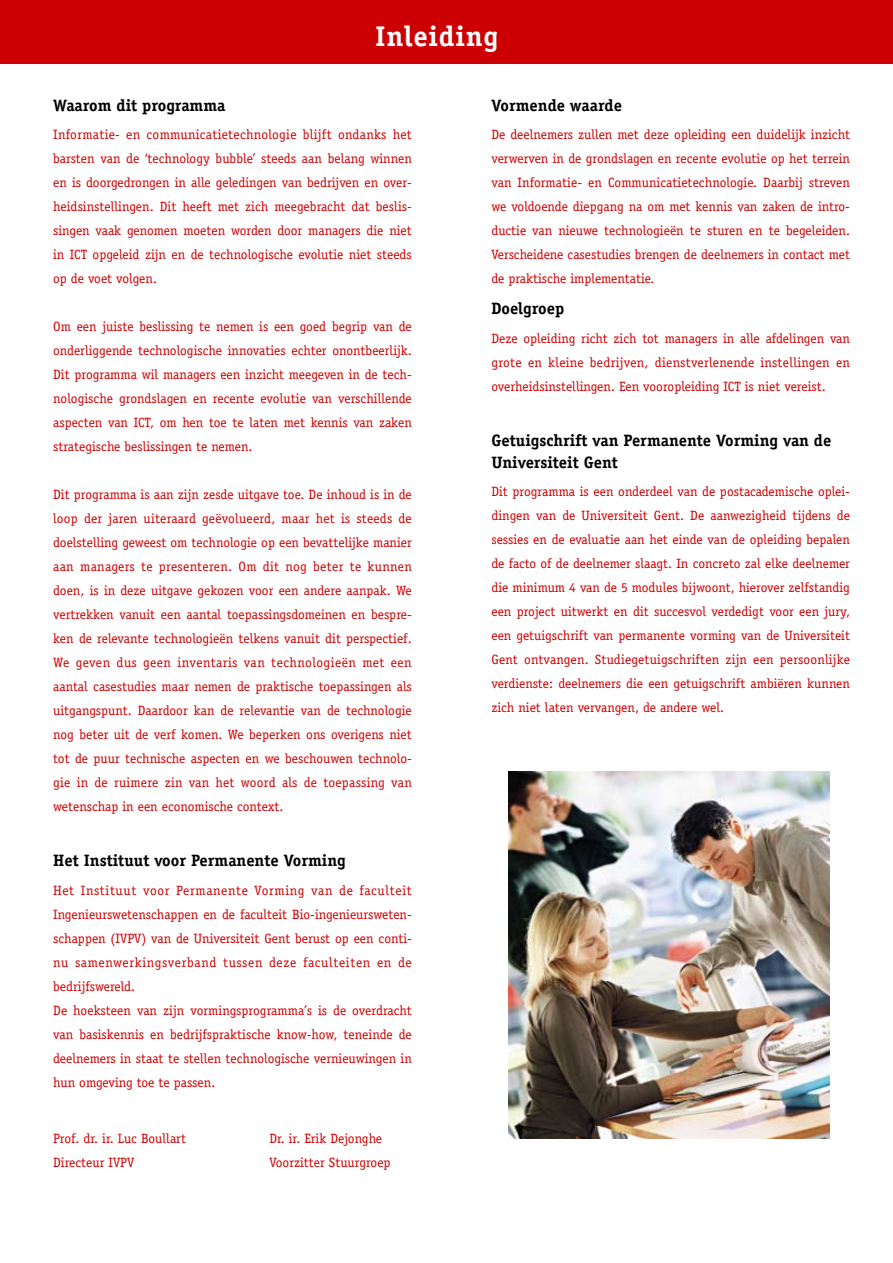
<style>
.page{position:relative;width:893px;height:1263px;background:#fff}
.page>*{position:absolute;margin:0;border:0;box-sizing:border-box;transform-origin:0 0}
.t1{font:700 28.5px "Officina Serif";letter-spacing:.03em;color:#fff}
.t2{font:700 16.5px/22.5px "Officina Serif";color:#000}
.t3{font:13.5px/24px "Officina Serif";color:#cc0003;text-align:justify}
</style>
<div class="page">
<div style="left:0;top:0;width:892px;height:64px;background:#cc0003"></div>
<img style="left:508px;top:771px;width:321px;height:368px">
<h1 class="t1" style="left:375px;top:26px;width:124px">Inleiding</h1>
<p class="t2" style="left:53px;top:96px;width:174px">Waarom dit programma</p>
<p class="t3" style="left:53px;top:124px;width:360px">Informatie- en communicatietechnologie blijft ondanks het barsten van de ‘technology bubble’ steeds aan belang winnen en is doorgedrongen in alle geledingen van bedrijven en over&shy;heidsinstellingen. Dit heeft met zich meegebracht dat beslis&shy;singen vaak genomen moeten worden door managers die niet in ICT opgeleid zijn en de technologische evolutie niet steeds op de voet volgen.</p>
<p class="t3" style="left:53px;top:316px;width:360px">Om een juiste beslissing te nemen is een goed begrip van de onderliggende technologische innovaties echter onontbeerlijk.<br>Dit programma wil managers een inzicht meegeven in de tech&shy;nologische grondslagen en recente evolutie van verschillende aspecten van ICT, om hen toe te laten met kennis van zaken strategische beslissingen te nemen.</p>
<p class="t3" style="left:53px;top:484px;width:360px">Dit programma is aan zijn zesde uitgave toe. De inhoud is in de loop der jaren uiteraard geëvolueerd, maar het is steeds de doelstelling geweest om technologie op een bevattelijke manier aan managers te presenteren. Om dit nog beter te kunnen doen, is in deze uitgave gekozen voor een andere aanpak. We vertrekken vanuit een aantal toepassingsdomeinen en bespre&shy;ken de relevante technologieën telkens vanuit dit perspectief.<br>We geven dus geen inventaris van technologieën met een aantal casestudies maar nemen de praktische toepassingen als uitgangspunt. Daardoor kan de relevantie van de technologie nog beter uit de verf komen. We beperken ons overigens niet tot de puur technische aspecten en we beschouwen technolo&shy;gie in de ruimere zin van het woord als de toepassing van wetenschap in een economische context.</p>
<p class="t2" style="left:53px;top:851px;width:294px">Het Instituut voor Permanente Vorming</p>
<p class="t3" style="left:53px;top:879px;width:360px;text-align:left">Het Instituut voor Permanente Vorming van de faculteit Ingenieurswetenschappen en de faculteit Bio-ingenieursweten&shy;schappen (IVPV) van de Universiteit Gent berust op een conti&shy;nu samenwerkingsverband tussen deze faculteiten en de bedrijfswereld.<br>De hoeksteen van zijn vormingsprogramma’s is de overdracht van basiskennis en bedrijfspraktische know-how, teneinde de deelnemers in staat te stellen technologische vernieuwingen in hun omgeving toe te passen.</p>
<p class="t3" style="left:53px;top:1128px;width:134px">Prof. dr. ir. Luc Boullart</p>
<p class="t3" style="left:269px;top:1128px;width:114px">Dr. ir. Erik Dejonghe</p>
<p class="t3" style="left:53px;top:1152px;width:82px">Directeur IVPV</p>
<p class="t3" style="left:269px;top:1152px;width:123px">Voorzitter Stuurgroep</p>
<p class="t2" style="left:491px;top:96px;width:132px">Vormende waarde</p>
<p class="t3" style="left:491px;top:124px;width:360px">De deelnemers zullen met deze opleiding een duidelijk inzicht verwerven in de grondslagen en recente evolutie op het terrein van Informatie- en Communicatietechnologie. Daarbij streven we voldoende diepgang na om met kennis van zaken de intro&shy;ductie van nieuwe technologieën te sturen en te begeleiden.<br>Verscheidene casestudies brengen de deelnemers in contact met de praktische implementatie.</p>
<p class="t2" style="left:491px;top:299px;width:74px">Doelgroep</p>
<p class="t3" style="left:491px;top:327px;width:360px">Deze opleiding richt zich tot managers in alle afdelingen van grote en kleine bedrijven, dienstverlenende instellingen en overheidsinstellingen. Een vooropleiding ICT is niet vereist.</p>
<p class="t2" style="left:491px;top:430px;width:341px">Getuigschrift van Permanente Vorming van de<br>Universiteit Gent</p>
<p class="t3" style="left:491px;top:481px;width:360px">Dit programma is een onderdeel van de postacademische oplei&shy;dingen van de Universiteit Gent. De aanwezigheid tijdens de sessies en de evaluatie aan het einde van de opleiding bepalen de facto of de deelnemer slaagt. In concreto zal elke deelnemer die minimum 4 van de 5 modules bijwoont, hierover zelfstandig een project uitwerkt en dit succesvol verdedigt voor een jury, een getuigschrift van permanente vorming van de Universiteit Gent ontvangen. Studiegetuigschriften zijn een persoonlijke verdienste: deelnemers die een getuigschrift ambiëren kunnen zich niet laten vervangen, de andere wel.</p>
</div>
